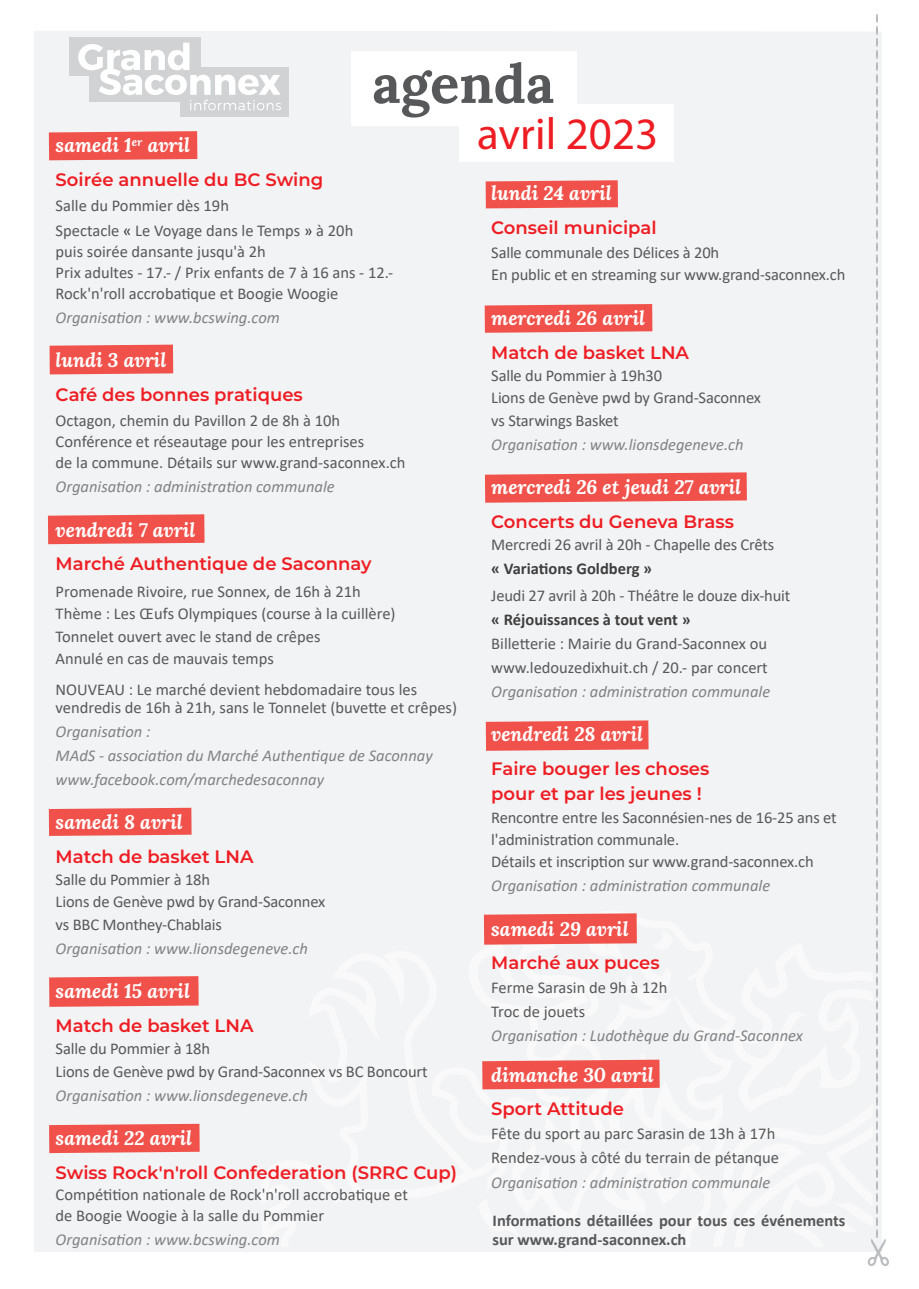
<style>
.page{position:relative;width:919px;height:1289px;background:#fff}
.page>*{position:absolute;margin:0;border:0;box-sizing:border-box;transform-origin:0 0}
.t1{font:700 54px "Lora";color:#57585a}
.t2{font:45px "Myriad Pro";color:#ee1d23}
.t3{font:italic 700 19.5px "Lora";color:#fff}
.t4{font:600 18px/25.2px "Montserrat";color:#ee1d23}
.t5{font:16.5px/22.2px "Calibri";letter-spacing:-.005em;color:#57585a}
.t6{font:italic 16.5px/24px "Calibri";color:#808285}
.t7{font:700 16.5px "Calibri";color:#57585a}
.t8{font:700 16.5px "Calibri";color:#3e3e3f}
.s1{color:#3e3e3f}
</style>
<div class="page">
<div style="left:34px;top:31px;width:833px;height:1220px;background:#f2f3f4"></div>
<svg style="left:49px;top:131px;width:148px;height:29px;background:#f05851"></svg>
<div style="left:259px;top:907px;width:608px;height:340px;background:#f2f3f4"></div>
<div style="left:89px;top:67px;width:200px;height:35px;background:#d1d2d4"></div>
<div style="left:69px;top:38px;width:132px;height:38px;background:#d1d2d4"></div>
<div style="left:180px;top:88px;width:109px;height:29px;background:#d1d2d4"></div>
<svg style="left:78px;top:43px;width:203px;height:67px"></svg>
<svg style="left:867px;top:14px;width:22px;height:1252px"></svg>
<div style="left:351px;top:51px;width:225px;height:75px;background:#fff"></div>
<div style="left:49px;top:976px;width:150px;height:30px;background:#f0524b"></div>
<div style="left:459px;top:105px;width:214px;height:57px;background:#fff"></div>
<svg style="left:50px;top:344px;width:123px;height:30px;background:#f05952"></svg>
<svg style="left:485px;top:472px;width:261px;height:30px;background:#f05c56"></svg>
<svg style="left:485px;top:720px;width:163px;height:30px;background:#f05953"></svg>
<div style="left:484px;top:913px;width:152px;height:31px;background:#f0524b"></div>
<svg style="left:49px;top:807px;width:142px;height:29px;background:#f05d56"></svg>
<svg style="left:48px;top:514px;width:156px;height:30px;background:#f05a53"></svg>
<svg style="left:49px;top:1123px;width:151px;height:30px;background:#f05d57"></svg>
<svg style="left:485px;top:180px;width:133px;height:28px;background:#f05952"></svg>
<svg style="left:482px;top:1059px;width:177px;height:30px;background:#f05c55"></svg>
<svg style="left:484px;top:304px;width:168px;height:29px;background:#f05c55"></svg>
<p class="t3" style="left:56px;top:131px;width:136px">samedi 1<sup>er</sup> avril</p>
<h1 class="t1" style="left:372px;top:38px;width:183px">agenda</h1>
<h2 class="t2" style="left:477px;top:106px;width:182px">avril 2023</h2>
<p class="t4" style="left:56px;top:166px;width:269px">Soirée annuelle du BC Swing</p>
<p class="t5" style="left:56px;top:193px;width:299px;line-height:24px">Salle du Pommier dès 19h<br>Spectacle <span class="s1">«</span> Le Voyage dans le Temps <span class="s1">»</span> à 20h</p>
<p class="t5" style="left:56px;top:240px;width:339px;line-height:21px">puis soirée dansante jusqu'à 2h<br>Prix adultes - 17.- / Prix enfants de 7 à 16 ans - 12.-<br>Rock'n'roll accrobatique et Boogie Woogie</p>
<p class="t6" style="left:56px;top:304px;width:226px">Organisation : www.bcswing.com</p>
<p class="t3" style="left:56px;top:346px;width:112px">lundi 3 avril</p>
<p class="t4" style="left:56px;top:381px;width:249px">Café des bonnes pratiques</p>
<p class="t5" style="left:56px;top:410px;width:351px;line-height:21px">Octagon, chemin du Pavillon 2 de 8h à 10h<br>Conférence et réseautage pour les entreprises<br>de la commune. Détails sur www.grand-saconnex.ch</p>
<p class="t6" style="left:56px;top:474px;width:280px">Organisation : administration communale</p>
<p class="t3" style="left:56px;top:515px;width:141px">vendredi 7 avril</p>
<p class="t4" style="left:56px;top:550px;width:317px">Marché Authentique de Saconnay</p>
<p class="t5" style="left:56px;top:580px;width:341px">Promenade Rivoire, rue Sonnex, de 16h à 21h Thème : Les Œufs Olympiques (course à la cuillère)<br>Tonnelet ouvert avec le stand de crêpes<br>Annulé en cas de mauvais temps</p>
<p class="t5" style="left:56px;top:679px;width:403px;line-height:18px">NOUVEAU : Le marché devient hebdomadaire tous les vendredis de 16h à 21h, sans le Tonnelet (buvette et crêpes)</p>
<p class="t6" style="left:56px;top:718px;width:378px">Organisation :<br>MAdS - association du Marché Authentique de Saconnay www.facebook.com/marchedesaconnay</p>
<p class="t3" style="left:56px;top:808px;width:129px">samedi 8 avril</p>
<p class="t4" style="left:56px;top:843px;width:199px">Match de basket LNA</p>
<p class="t5" style="left:56px;top:868px;width:271px">Salle du Pommier à 18h<br>Lions de Genève pwd by Grand-Saconnex vs BBC Monthey-Chablais</p>
<p class="t6" style="left:56px;top:935px;width:254px">Organisation : www.lionsdegeneve.ch</p>
<p class="t3" style="left:56px;top:977px;width:136px">samedi 15 avril</p>
<p class="t4" style="left:56px;top:1012px;width:199px">Match de basket LNA</p>
<p class="t5" style="left:56px;top:1037px;width:373px">Salle du Pommier à 18h<br>Lions de Genève pwd by Grand-Saconnex vs BC Boncourt</p>
<p class="t6" style="left:56px;top:1082px;width:254px">Organisation : www.lionsdegeneve.ch</p>
<p class="t3" style="left:56px;top:1123px;width:138px">samedi 22 avril</p>
<p class="t4" style="left:56px;top:1158px;width:403px">Swiss Rock'n'roll Confederation (SRRC Cup)</p>
<p class="t5" style="left:56px;top:1183px;width:354px;line-height:21px">Compétition nationale de Rock'n'roll accrobatique et de Boogie Woogie à la salle du Pommier</p>
<p class="t6" style="left:56px;top:1226px;width:226px">Organisation : www.bcswing.com</p>
<p class="t3" style="left:491px;top:179px;width:122px">lundi 24 avril</p>
<p class="t4" style="left:491px;top:214px;width:167px">Conseil municipal</p>
<p class="t5" style="left:491px;top:241px;width:355px">Salle communale des Délices à 20h<br>En public et en streaming sur www.grand-saconnex.ch</p>
<p class="t3" style="left:491px;top:304px;width:155px">mercredi 26 avril</p>
<p class="t4" style="left:491px;top:339px;width:199px">Match de basket LNA</p>
<p class="t5" style="left:491px;top:364px;width:271px">Salle du Pommier à 19h30<br>Lions de Genève pwd by Grand-Saconnex vs Starwings Basket</p>
<p class="t6" style="left:491px;top:431px;width:254px">Organisation : www.lionsdegeneve.ch</p>
<p class="t3" style="left:491px;top:473px;width:251px">mercredi 26 et jeudi 27 avril</p>
<p class="t4" style="left:491px;top:508px;width:244px">Concerts du Geneva Brass</p>
<p class="t5" style="left:491px;top:533px;width:284px">Mercredi 26 avril à 20h - Chapelle des Crêts</p>
<p class="t8" style="left:491px;top:557px;width:162px">« Variations Goldberg »</p>
<p class="t5" style="left:491px;top:583px;width:300px">Jeudi 27 avril à 20h - Théâtre le douze dix-huit</p>
<p class="t8" style="left:491px;top:607px;width:201px">« Réjouissances à tout vent »</p>
<p class="t5" style="left:491px;top:630px;width:278px;line-height:24px">Billetterie : Mairie du Grand-Saconnex ou www.ledouzedixhuit.ch / 20.- par concert</p>
<p class="t6" style="left:491px;top:678px;width:280px">Organisation : administration communale</p>
<p class="t3" style="left:491px;top:720px;width:153px">vendredi 28 avril</p>
<p class="t4" style="left:491px;top:755px;width:220px">Faire bouger les choses pour et par les jeunes !</p>
<p class="t5" style="left:491px;top:805px;width:347px">Rencontre entre les Saconnésien-nes de 16-25 ans et l'administration communale.<br>Détails et inscription sur www.grand-saconnex.ch</p>
<p class="t6" style="left:491px;top:872px;width:280px">Organisation : administration communale</p>
<p class="t3" style="left:491px;top:914px;width:139px">samedi 29 avril</p>
<p class="t4" style="left:491px;top:949px;width:170px">Marché aux puces</p>
<p class="t5" style="left:491px;top:975px;width:178px;line-height:24px">Ferme Sarasin de 9h à 12h<br>Troc de jouets</p>
<p class="t6" style="left:491px;top:1023px;width:313px">Organisation : Ludothèque du Grand-Saconnex</p>
<p class="t3" style="left:491px;top:1060px;width:164px">dimanche 30 avril</p>
<p class="t4" style="left:491px;top:1095px;width:134px">Sport Attitude</p>
<p class="t5" style="left:491px;top:1121px;width:289px;line-height:24px">Fête du sport au parc Sarasin de 13h à 17h<br>Rendez-vous à côté du terrain de pétanque</p>
<p class="t6" style="left:491px;top:1169px;width:280px">Organisation : administration communale</p>
<p class="t7" style="left:492px;top:1208px;width:354px">Informations détaillées pour tous ces événements</p>
<p class="t7" style="left:492px;top:1227px;width:195px">sur www.grand-saconnex.ch</p>
</div>
